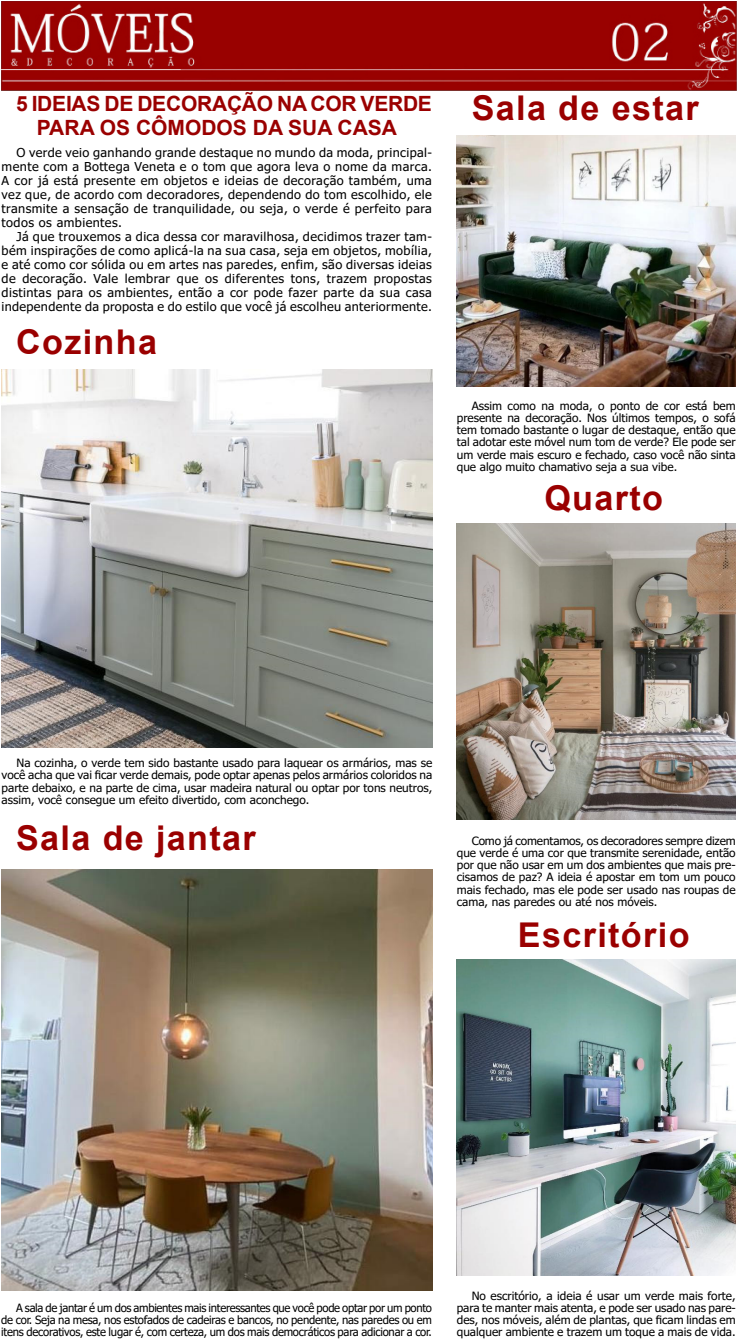
<style>
.page{position:relative;width:737px;height:1340px;background:#fff}
.page>*{position:absolute;margin:0;border:0;box-sizing:border-box;transform-origin:0 0}
.Texto_Jornal{font:700 34.12px "Arial";letter-spacing:.04em;color:#9a0000}
.Texto_Jornal-2{font:700 21px/24.5px "Arial";letter-spacing:-.01em;color:#9a0000}
.Texto_Jornal-3{font:12.25px/14px "Tahoma";letter-spacing:.025em;color:#000;text-align:justify;scale:1.04 1}
.Texto_Jornal-4{font:11.38px/12.2px "Tahoma";color:#000;text-align:justify;scale:1.04 1}
.Texto_Jornal-5{font:11.38px/12.2px "Tahoma";color:#000;text-align:justify}
</style>
<div class="page">
<img style="left:1px;top:1px;width:736px;height:89px">
<img style="left:1px;top:369px;width:431px;height:378px">
<img style="left:1px;top:869px;width:431px;height:421px">
<img style="left:457px;top:135px;width:278px;height:251px">
<img style="left:457px;top:524px;width:278px;height:295px">
<img style="left:457px;top:959px;width:278px;height:316px">
<p class="Texto_Jornal-2" style="left:37px;top:91px;width:396px;text-indent:-21px">5 IDEIAS DE DECORAÇÃO NA COR VERDE<br>PARA OS CÔMODOS DA SUA CASA</p>
<p class="Texto_Jornal-3" style="left:2px;top:146px;width:415px;text-indent:15px">O verde veio ganhando grande destaque no mundo da moda, principal&shy;mente com a Bottega Veneta e o tom que agora leva o nome da marca.<br>A cor já está presente em objetos e ideias de decoração também, uma vez que, de acordo com decoradores, dependendo do tom escolhido, ele transmite a sensação de tranquilidade, ou seja, o verde é perfeito para todos os ambientes.</p>
<p class="Texto_Jornal-3" style="left:2px;top:230px;width:415px;text-indent:15px">Já que trouxemos a dica dessa cor maravilhosa, decidimos trazer tam&shy;bém inspirações de como aplicá-la na sua casa, seja em objetos, mobília, e até como cor sólida ou em artes nas paredes, enfim, são diversas ideias de decoração. Vale lembrar que os diferentes tons, trazem propostas distintas para os ambientes, então a cor pode fazer parte da sua casa independente da proposta e do estilo que você já escolheu anteriormente.</p>
<p class="Texto_Jornal" style="left:16px;top:317px;width:142px">Cozinha</p>
<p class="Texto_Jornal" style="left:472px;top:84px;width:228px">Sala de estar</p>
<p class="Texto_Jornal-4" style="left:457px;top:400px;width:270px;text-indent:15px">Assim como na moda, o ponto de cor está bem presente na decoração. Nos últimos tempos, o sofá tem tomado bastante o lugar de destaque, então que tal adotar este móvel num tom de verde? Ele pode ser um verde mais escuro e fechado, caso você não sinta que algo muito chamativo seja a sua vibe.</p>
<p class="Texto_Jornal" style="left:544px;top:474px;width:120px">Quarto</p>
<p class="Texto_Jornal-4" style="left:2px;top:757px;width:416px;text-indent:15px">Na cozinha, o verde tem sido bastante usado para laquear os armários, mas se você acha que vai ficar verde demais, pode optar apenas pelos armários coloridos na parte debaixo, e na parte de cima, usar madeira natural ou optar por tons neutros, assim, você consegue um efeito divertido, com aconchego.</p>
<p class="Texto_Jornal" style="left:16px;top:813px;width:241px">Sala de jantar</p>
<p class="Texto_Jornal-4" style="left:457px;top:835px;width:270px;text-indent:15px">Como já comentamos, os decoradores sempre dizem que verde é uma cor que transmite serenidade, então por que não usar em um dos ambientes que mais pre&shy;cisamos de paz? A ideia é apostar em tom um pouco mais fechado, mas ele pode ser usado nas roupas de cama, nas paredes ou até nos móveis.</p>
<p class="Texto_Jornal" style="left:518px;top:911px;width:173px">Escritório</p>
<p class="Texto_Jornal-5" style="left:1px;top:1302px;width:432px;text-indent:15px">A sala de jantar é um dos ambientes mais interessantes que você pode optar por um ponto de cor. Seja na mesa, nos estofados de cadeiras e bancos, no pendente, nas paredes ou em itens decorativos, este lugar é, com certeza, um dos mais democráticos para adicionar a cor.</p>
<p class="Texto_Jornal-4" style="left:457px;top:1289px;width:270px;text-indent:15px">No escritório, a ideia é usar um verde mais forte, para te manter mais atenta, e pode ser usado nas pare&shy;des, nos móveis, além de plantas, que ficam lindas em qualquer ambiente e trazem um toque a mais de vida.</p>
</div>
